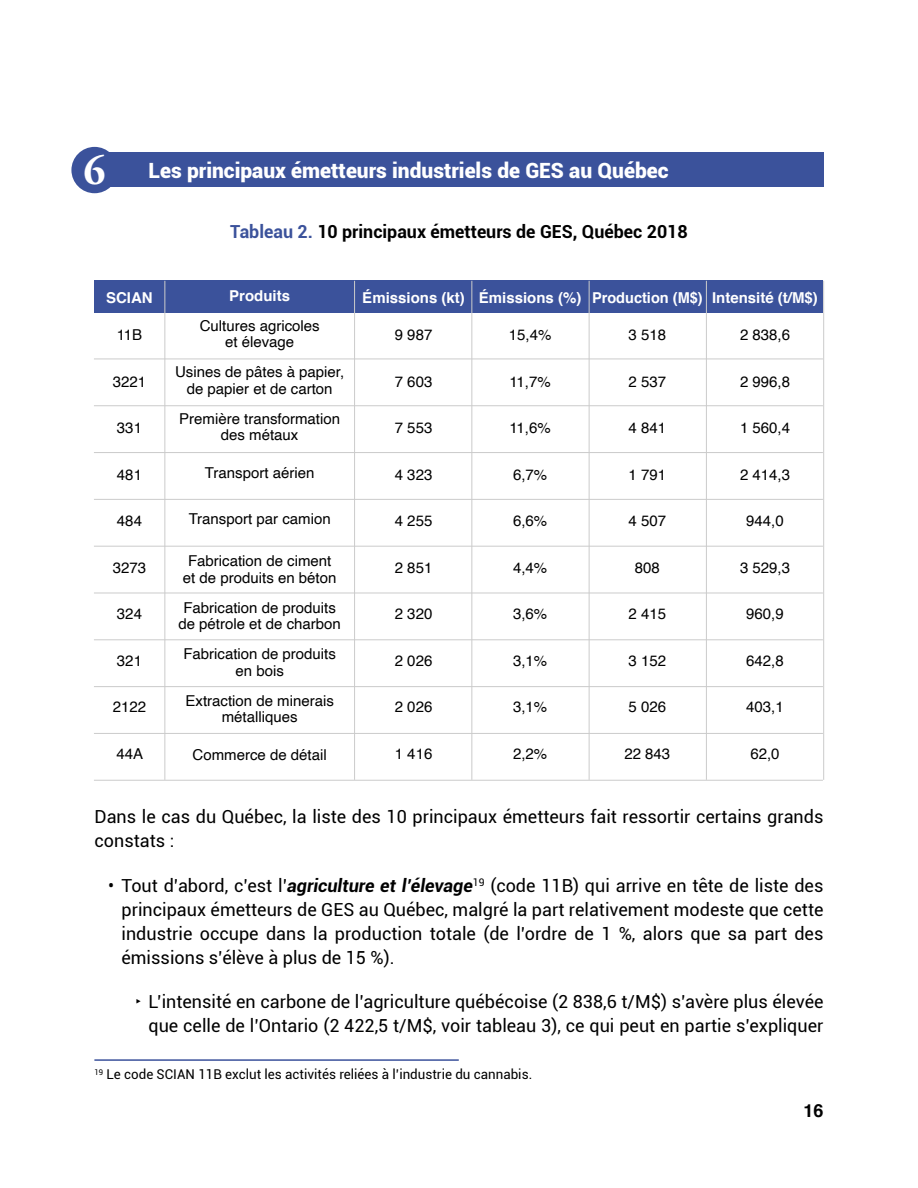
<style>
.page{position:relative;width:918px;height:1188px;background:#fff}
.page>*{position:absolute;margin:0;border:0;box-sizing:border-box;transform-origin:0 0}
.t1{font:900 21px "Roboto";color:#fff}
.t2{font:18px/24px "Roboto";color:#000}
.t3{font:700 18px "Roboto";color:#000}
.t4{font:700 18px "Helvetica";color:#000}
.t5{font:15px/16.5px "Helvetica";color:#000;text-align:center}
.t6{font:700 15px "Helvetica";color:#fff}
.t7{font:13.5px "Roboto";color:#000}
.s1{font-family:"Adobe Garamond Pro";font-weight:700;font-size:42.45px}
.s2{color:#3b529b}
.s3{font-weight:700;font-style:italic}
.s4{font-family:"Helvetica"}
</style>
<div class="page">
<div style="left:104px;top:153px;width:720px;height:34px;background:#3b529b"></div>
<div style="left:71px;top:147px;width:47px;height:46px;background:#3b529b;border-radius:50%"></div>
<hr style="left:94px;top:1059px;width:365px;height:2px;background:#3b529b">
<div style="left:94px;top:281px;width:729px;height:32px;background:#3b529b"></div>
<hr style="left:94px;top:359px;width:729px;height:1px;background:#cbcbcb">
<hr style="left:94px;top:546px;width:729px;height:1px;background:#cbcbcb">
<hr style="left:94px;top:639px;width:729px;height:1px;background:#cbcbcb">
<hr style="left:94px;top:452px;width:729px;height:1px;background:#cbcbcb">
<hr style="left:94px;top:733px;width:729px;height:1px;background:#cbcbcb">
<hr style="left:94px;top:405px;width:729px;height:1px;background:#cbcbcb">
<hr style="left:94px;top:593px;width:729px;height:1px;background:#cbcbcb">
<hr style="left:94px;top:686px;width:729px;height:1px;background:#cbcbcb">
<hr style="left:94px;top:499px;width:729px;height:1px;background:#cbcbcb">
<hr style="left:94px;top:780px;width:729px;height:1px;background:#cbcbcb">
<hr style="left:164px;top:281px;width:1px;height:499px;background:#cbcbcb">
<hr style="left:354px;top:281px;width:1px;height:499px;background:#cbcbcb">
<hr style="left:471px;top:281px;width:1px;height:499px;background:#cbcbcb">
<hr style="left:589px;top:281px;width:1px;height:499px;background:#cbcbcb">
<hr style="left:706px;top:281px;width:1px;height:499px;background:#cbcbcb">
<hr style="left:823px;top:281px;width:1px;height:499px;background:#cbcbcb">
<h1 class="t1" style="left:84px;top:155px;width:586px"><span class="s1">6</span> Les principaux émetteurs industriels de GES au Québec</h1>
<p class="t6" style="left:106px;top:285px;width:48px">SCIAN</p>
<p class="t5" style="left:117px;top:327px;width:27px">11B</p>
<p class="t5" style="left:113px;top:374px;width:35px">3221</p>
<p class="t5" style="left:117px;top:420px;width:27px">331</p>
<p class="t5" style="left:117px;top:467px;width:27px">481</p>
<p class="t5" style="left:117px;top:513px;width:27px">484</p>
<p class="t5" style="left:113px;top:560px;width:35px">3273</p>
<p class="t5" style="left:117px;top:606px;width:27px">324</p>
<p class="t5" style="left:117px;top:653px;width:27px">321</p>
<p class="t5" style="left:113px;top:699px;width:35px">2122</p>
<p class="t5" style="left:117px;top:746px;width:28px">44A</p>
<p class="t3" style="left:230px;top:219px;width:459px"><span class="s2">Tableau 2.</span> 10 principaux émetteurs de GES, Québec 2018</p>
<p class="t6" style="left:229px;top:283px;width:62px">Produits</p>
<p class="t5" style="left:200px;top:317px;width:122px">Cultures agricoles et élevage</p>
<p class="t5" style="left:175px;top:364px;width:171px">Usines de pâtes à papier, de papier et de carton</p>
<p class="t5" style="left:179px;top:410px;width:162px">Première transformation des métaux</p>
<p class="t5" style="left:205px;top:464px;width:111px">Transport aérien</p>
<p class="t5" style="left:189px;top:511px;width:143px">Transport par camion</p>
<p class="t5" style="left:183px;top:553px;width:155px">Fabrication de ciment et de produits en béton</p>
<p class="t5" style="left:178px;top:599px;width:164px">Fabrication de produits de pétrole et de charbon</p>
<p class="t5" style="left:183px;top:646px;width:154px">Fabrication de produits en bois</p>
<p class="t5" style="left:185px;top:692px;width:150px">Extraction de minerais métalliques</p>
<p class="t5" style="left:193px;top:746px;width:136px">Commerce de détail</p>
<p class="t6" style="left:362px;top:285px;width:104px">Émissions (kt)</p>
<p class="t5" style="left:395px;top:327px;width:39px">9 987</p>
<p class="t5" style="left:395px;top:374px;width:39px">7 603</p>
<p class="t5" style="left:395px;top:420px;width:39px">7 553</p>
<p class="t5" style="left:395px;top:467px;width:39px">4 323</p>
<p class="t5" style="left:395px;top:513px;width:39px">4 255</p>
<p class="t5" style="left:395px;top:560px;width:39px">2 851</p>
<p class="t5" style="left:395px;top:606px;width:39px">2 320</p>
<p class="t5" style="left:395px;top:653px;width:39px">2 026</p>
<p class="t5" style="left:395px;top:699px;width:39px">2 026</p>
<p class="t5" style="left:395px;top:746px;width:39px">1 416</p>
<p class="t6" style="left:479px;top:285px;width:104px">Émissions (%)</p>
<p class="t5" style="left:509px;top:327px;width:44px">15,4%</p>
<p class="t5" style="left:509px;top:374px;width:43px">11,7%</p>
<p class="t5" style="left:509px;top:420px;width:43px">11,6%</p>
<p class="t5" style="left:513px;top:467px;width:36px">6,7%</p>
<p class="t5" style="left:513px;top:513px;width:36px">6,6%</p>
<p class="t5" style="left:513px;top:560px;width:36px">4,4%</p>
<p class="t5" style="left:513px;top:606px;width:36px">3,6%</p>
<p class="t5" style="left:513px;top:653px;width:36px">3,1%</p>
<p class="t5" style="left:513px;top:699px;width:36px">3,1%</p>
<p class="t5" style="left:513px;top:746px;width:36px">2,2%</p>
<p class="t6" style="left:592px;top:285px;width:112px">Production (M$)</p>
<p class="t5" style="left:629px;top:327px;width:39px">3 518</p>
<p class="t5" style="left:629px;top:374px;width:39px">2 537</p>
<p class="t5" style="left:629px;top:420px;width:39px">4 841</p>
<p class="t5" style="left:629px;top:467px;width:39px">1 791</p>
<p class="t5" style="left:629px;top:513px;width:39px">4 507</p>
<p class="t5" style="left:635px;top:560px;width:27px">808</p>
<p class="t5" style="left:629px;top:606px;width:39px">2 415</p>
<p class="t5" style="left:629px;top:653px;width:39px">3 152</p>
<p class="t5" style="left:629px;top:699px;width:39px">5 026</p>
<p class="t5" style="left:624px;top:746px;width:47px">22 843</p>
<p class="t6" style="left:712px;top:285px;width:107px">Intensité (t/M$)</p>
<p class="t5" style="left:740px;top:327px;width:52px">2 838,6</p>
<p class="t5" style="left:740px;top:374px;width:52px">2 996,8</p>
<p class="t5" style="left:740px;top:420px;width:52px">1 560,4</p>
<p class="t5" style="left:740px;top:467px;width:52px">2 414,3</p>
<p class="t5" style="left:746px;top:513px;width:39px">944,0</p>
<p class="t5" style="left:740px;top:560px;width:52px">3 529,3</p>
<p class="t5" style="left:746px;top:606px;width:39px">960,9</p>
<p class="t5" style="left:746px;top:653px;width:39px">642,8</p>
<p class="t5" style="left:746px;top:699px;width:39px">403,1</p>
<p class="t5" style="left:750px;top:746px;width:31px">62,0</p>
<p class="t2" style="left:94px;top:804px;width:730px">Dans le cas du Québec, la liste des 10 principaux émetteurs fait ressortir certains grands constats :</p>
<p class="t2" style="left:122px;top:873px;width:703px;text-align:justify;text-indent:-14px">• Tout d’abord, c’est l’<span class="s3">agriculture et l’élevage</span><sup>19</sup> (code 11B) qui arrive en tête de liste des principaux émetteurs de GES au Québec, malgré la part relativement modeste que cette industrie occupe dans la production totale (de l’ordre de 1 %, alors que sa part des émissions s’élève à plus de 15 %).</p>
<p class="t2" style="left:135px;top:989px;width:690px;text-align:right"><span class="s4">‣</span> L’intensité en carbone de l’agriculture québécoise (2 838,6 t/M$) s’avère plus élevée que celle de l’Ontario (2 422,5 t/M$, voir tableau 3), ce qui peut en partie s’expliquer</p>
<p class="t7" style="left:94px;top:1065px;width:439px"><sup>19</sup> Le code SCIAN 11B exclut les activités reliées à l’industrie du cannabis.</p>
<p class="t4" style="left:803px;top:1096px;width:22px">16</p>
</div>
